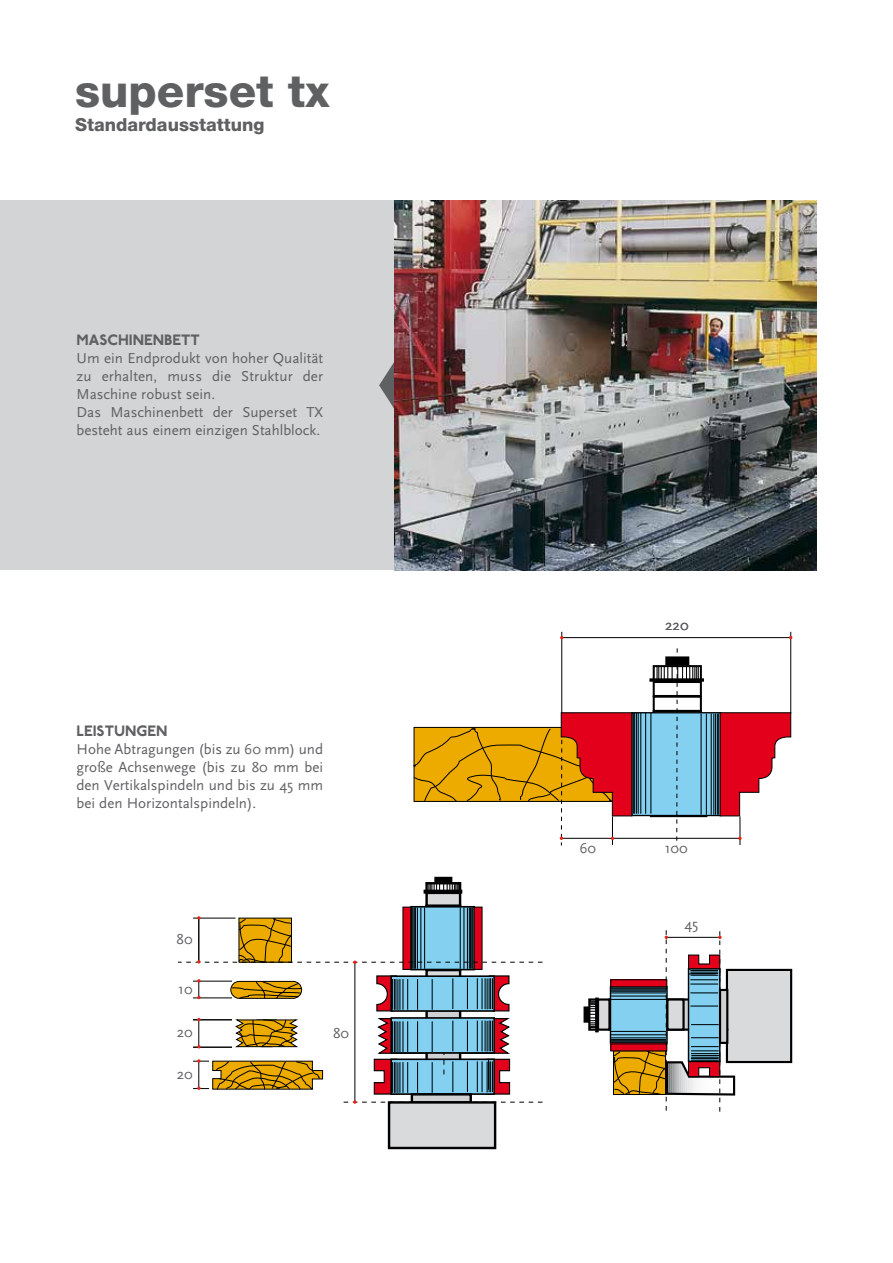
<style>
.page{position:relative;width:893px;height:1263px;background:#fff}
.page>*{position:absolute;margin:0;border:0;box-sizing:border-box;transform-origin:0 0}
.t1{font:800 45px "Helvetica Neue LT Std";color:#5f6062}
.t2{font:800 18px "Helvetica Neue LT Std";color:#5f6062}
.t3{font:15px/18px "Scala Sans";color:#5f6062}
.t4{font:800 15px "P22 Underground";color:#5f6062}
</style>
<div class="page">
<hr style="left:892px;top:878px;width:1px;height:308px;background:#5f6062">
<div style="left:0;top:201px;width:816px;height:369px;background:#d3d4d5"></div>
<svg style="left:379px;top:362px;width:15px;height:46px"></svg>
<img style="left:394px;top:200px;width:422px;height:370px">
<div style="left:653px;top:681px;width:49px;height:16px;border:2px solid #000"></div>
<div style="left:653px;top:696px;width:49px;height:16px;border:2px solid #000"></div>
<div style="left:654px;top:666px;width:47px;height:14px;background:#818181"></div>
<div style="left:653px;top:665px;width:49px;height:16px;border:2px solid #000"></div>
<svg style="left:649px;top:678px;width:55px;height:4px"></svg>
<svg style="left:635px;top:714px;width:82px;height:100px;background:#76bad7"></svg>
<div style="left:631px;top:712px;width:91px;height:104px;border:1px solid #000"></div>
<hr style="left:633px;top:712px;width:1px;height:102px;background:#000">
<hr style="left:634px;top:712px;width:1px;height:102px;background:#000">
<hr style="left:636px;top:712px;width:1px;height:102px;background:#000">
<hr style="left:638px;top:712px;width:1px;height:102px;background:#000">
<hr style="left:640px;top:712px;width:1px;height:102px;background:#000">
<hr style="left:645px;top:712px;width:1px;height:102px;background:#000">
<hr style="left:651px;top:712px;width:1px;height:102px;background:#000">
<hr style="left:718px;top:713px;width:1px;height:102px;background:#000">
<hr style="left:717px;top:713px;width:1px;height:102px;background:#000">
<hr style="left:715px;top:713px;width:1px;height:102px;background:#000">
<hr style="left:713px;top:713px;width:1px;height:102px;background:#000">
<hr style="left:711px;top:713px;width:1px;height:102px;background:#000">
<hr style="left:706px;top:713px;width:1px;height:102px;background:#000">
<hr style="left:701px;top:713px;width:1px;height:102px;background:#000">
<svg style="left:657px;top:648px;width:42px;height:193px"></svg>
<hr style="left:562px;top:637px;width:229px;height:1px;background:#000">
<hr style="left:561px;top:632px;width:1px;height:81px;background:#000">
<hr style="left:790px;top:632px;width:1px;height:81px;background:#000">
<hr style="left:561px;top:838px;width:179px;height:1px;background:#000">
<svg style="left:413px;top:712px;width:219px;height:133px"></svg>
<svg style="left:719px;top:712px;width:72px;height:133px"></svg>
<div style="left:425px;top:882px;width:36px;height:11px;border:2px solid #000"></div>
<div style="left:434px;top:877px;width:18px;height:6px;border:2px solid #000"></div>
<hr style="left:424px;top:890px;width:38px;height:4px;background:#000">
<svg style="left:428px;top:883px;width:31px;height:7px"></svg>
<div style="left:427px;top:893px;width:33px;height:13px;background:#d9dadb"></div>
<div style="left:425px;top:892px;width:36px;height:15px;border:2px solid #000"></div>
<div style="left:425px;top:905px;width:36px;height:34px;border:2px solid #000"></div>
<div style="left:411px;top:907px;width:63px;height:62px;background:#84d0f0"></div>
<div style="left:410px;top:906px;width:65px;height:64px;border:2px solid #000"></div>
<hr style="left:412px;top:907px;width:1px;height:62px;background:#000">
<hr style="left:413px;top:907px;width:1px;height:62px;background:#000">
<hr style="left:414px;top:907px;width:1px;height:62px;background:#000">
<hr style="left:415px;top:907px;width:1px;height:62px;background:#000">
<hr style="left:417px;top:907px;width:1px;height:62px;background:#000">
<hr style="left:420px;top:907px;width:1px;height:62px;background:#000">
<hr style="left:424px;top:907px;width:1px;height:62px;background:#000">
<hr style="left:472px;top:907px;width:1px;height:62px;background:#000">
<hr style="left:471px;top:907px;width:1px;height:62px;background:#000">
<hr style="left:470px;top:907px;width:1px;height:62px;background:#000">
<hr style="left:469px;top:907px;width:1px;height:62px;background:#000">
<hr style="left:467px;top:907px;width:1px;height:62px;background:#000">
<hr style="left:464px;top:907px;width:1px;height:62px;background:#000">
<hr style="left:460px;top:907px;width:1px;height:62px;background:#000">
<div style="left:427px;top:970px;width:33px;height:8px;background:#d9dadb"></div>
<div style="left:425px;top:969px;width:36px;height:11px;border:2px solid #000"></div>
<div style="left:403px;top:907px;width:8px;height:62px;background:#e2001a"></div>
<div style="left:402px;top:907px;width:9px;height:63px;border:1px solid #000"></div>
<div style="left:474px;top:907px;width:8px;height:62px;background:#e2001a"></div>
<div style="left:474px;top:907px;width:8px;height:63px;border:1px solid #000"></div>
<div style="left:388px;top:1101px;width:108px;height:48px;border:2px solid #000"></div>
<div style="left:231px;top:981px;width:71px;height:17px;border:1px solid #000;border-radius:8px"></div>
<svg style="left:232px;top:981px;width:69px;height:18px"></svg>
<svg style="left:235px;top:1019px;width:63px;height:28px;background:#ae851c"></svg>
<hr style="left:193px;top:981px;width:39px;height:1px;background:#000">
<hr style="left:193px;top:997px;width:39px;height:1px;background:#000">
<hr style="left:193px;top:1019px;width:39px;height:1px;background:#000">
<hr style="left:193px;top:1047px;width:39px;height:1px;background:#000">
<hr style="left:355px;top:962px;width:1px;height:140px;background:#000">
<svg style="left:197px;top:979px;width:4px;height:20px"></svg>
<svg style="left:197px;top:1018px;width:4px;height:30px"></svg>
<svg style="left:193px;top:1059px;width:130px;height:31px"></svg>
<svg style="left:179px;top:916px;width:363px;height:48px"></svg>
<svg style="left:343px;top:975px;width:199px;height:173px"></svg>
<div style="left:727px;top:970px;width:64px;height:92px;background:#d9dadb"></div>
<div style="left:726px;top:969px;width:66px;height:94px;border:2px solid #000"></div>
<div style="left:588px;top:998px;width:10px;height:33px;border:2px solid #000"></div>
<hr style="left:585px;top:1007px;width:3px;height:14px;background:#000">
<div style="left:583px;top:1006px;width:7px;height:17px;border:2px solid #000"></div>
<svg style="left:595px;top:997px;width:4px;height:35px"></svg>
<svg style="left:590px;top:1001px;width:7px;height:27px"></svg>
<div style="left:598px;top:999px;width:12px;height:31px;background:#d9dadb"></div>
<div style="left:597px;top:998px;width:14px;height:33px;border:2px solid #000"></div>
<div style="left:609px;top:998px;width:31px;height:33px;border:2px solid #000"></div>
<div style="left:610px;top:986px;width:58px;height:58px;border:1px solid #000"></div>
<hr style="left:611px;top:1042px;width:55px;height:1px;background:#000">
<hr style="left:611px;top:1041px;width:55px;height:1px;background:#000">
<hr style="left:611px;top:1040px;width:55px;height:1px;background:#000">
<hr style="left:611px;top:1039px;width:55px;height:1px;background:#000">
<hr style="left:611px;top:1037px;width:55px;height:1px;background:#000">
<hr style="left:611px;top:1034px;width:55px;height:1px;background:#000">
<hr style="left:611px;top:1031px;width:55px;height:1px;background:#000">
<hr style="left:611px;top:988px;width:55px;height:1px;background:#000">
<hr style="left:611px;top:989px;width:55px;height:1px;background:#000">
<hr style="left:611px;top:990px;width:55px;height:1px;background:#000">
<hr style="left:611px;top:991px;width:55px;height:1px;background:#000">
<hr style="left:611px;top:992px;width:55px;height:1px;background:#000">
<hr style="left:611px;top:996px;width:55px;height:1px;background:#000">
<hr style="left:611px;top:999px;width:55px;height:1px;background:#000">
<div style="left:611px;top:1044px;width:56px;height:7px;background:#e2001a"></div>
<div style="left:611px;top:980px;width:56px;height:7px;background:#e2001a"></div>
<svg style="left:613px;top:930px;width:123px;height:182px"></svg>
<h1 class="t1" style="left:75px;top:64px;width:256px">superset tx</h1>
<p class="t2" style="left:75px;top:114px;width:191px">Standardausstattung</p>
<p class="t4" style="left:77px;top:331px;width:125px">MASCHINENBETT</p>
<p class="t3" style="left:77px;top:350px;width:248px">Um ein Endprodukt von hoher Qualität zu erhalten, muss die Struktur der Maschine robust sein.<br>Das Maschinenbett der Superset TX besteht aus einem einzigen Stahlblock.</p>
<p class="t4" style="left:77px;top:722px;width:92px">LEISTUNGEN</p>
<p class="t3" style="left:77px;top:741px;width:248px;text-align:justify">Hohe Abtragungen (bis zu 60 mm) und große Achsenwege (bis zu 80 mm bei den Vertikalspindeln und bis zu 45 mm bei den Horizontalspindeln).</p>
<p class="t3" style="left:177px;top:930px;width:18px">80</p>
<p class="t3" style="left:178px;top:980px;width:16px">10</p>
<p class="t3" style="left:177px;top:1023px;width:17px">20</p>
<p class="t3" style="left:333px;top:1024px;width:18px">80</p>
<p class="t3" style="left:177px;top:1065px;width:17px">20</p>
<p class="t3" style="left:665px;top:617px;width:25px">220</p>
<p class="t3" style="left:579px;top:839px;width:18px">60</p>
<p class="t3" style="left:665px;top:839px;width:24px">100</p>
<p class="t3" style="left:684px;top:915px;width:16px">45</p>
</div>
